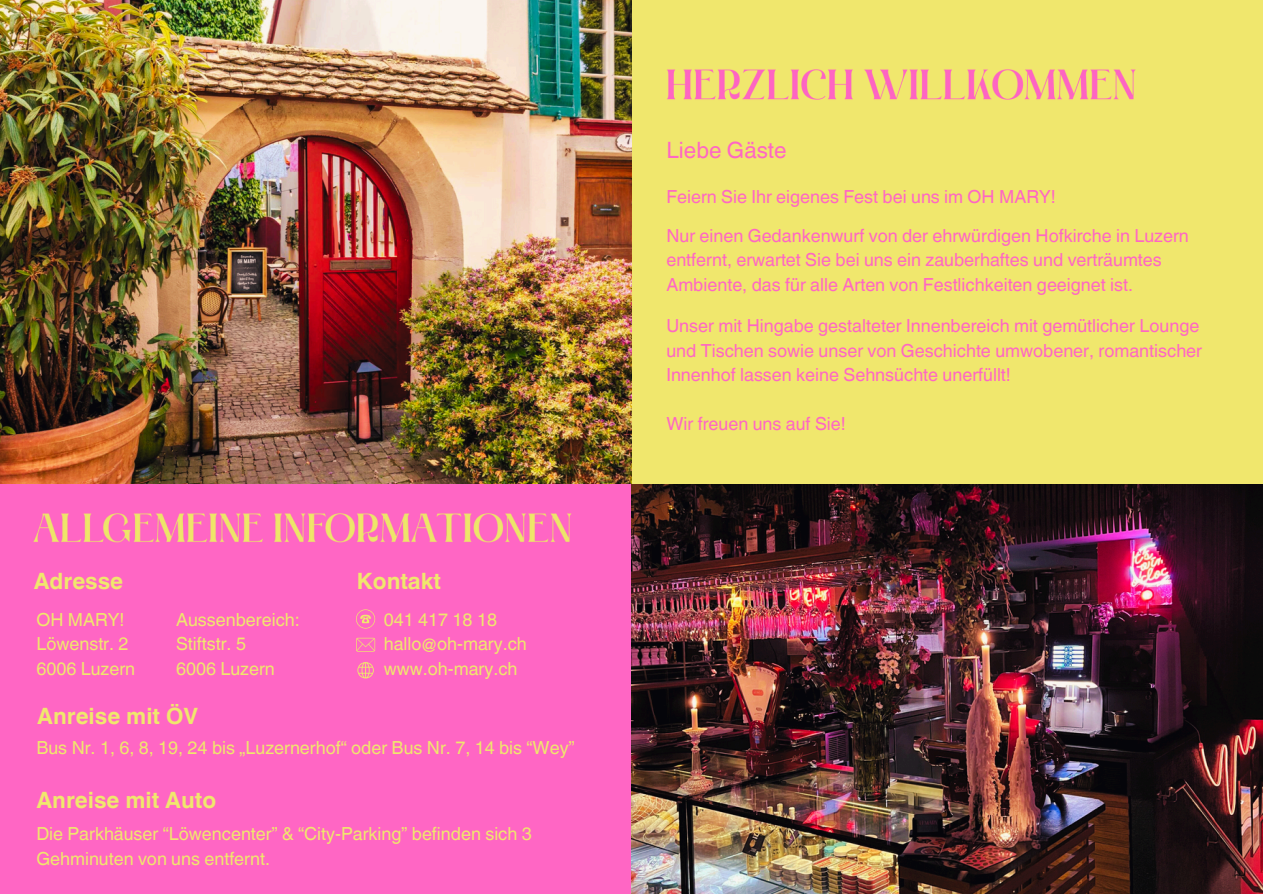
<style>
.page{position:relative;width:1263px;height:894px;background:#fff}
.page>*{position:absolute;margin:0;border:0;box-sizing:border-box;transform-origin:0 0}
.t1{font:700 22.5px "Helvetica World";color:#f0e76d}
.t2{font:22.5px "Helvetica World";color:#ff66c4}
.t3{font:18px/24.5px "Helvetica World";color:#ff66c4}
.t4{font:18px/24.8px "Helvetica World";color:#f0e76d}
</style>
<div class="page">
<div style="left:0;top:0;width:1263px;height:893px;background:#f0e76d"></div>
<img style="left:0;top:0;width:631px;height:484px">
<img style="left:667px;top:69px;width:469px;height:31px">
<div style="left:0;top:484px;width:631px;height:409px;background:#ff66c4"></div>
<img style="left:631px;top:484px;width:632px;height:409px">
<img style="left:28px;top:460px;width:568px;height:111px">
<svg style="left:356px;top:637px;width:19px;height:14px"></svg>
<svg style="left:356px;top:609px;width:19px;height:19px"></svg>
<svg style="left:357px;top:662px;width:17px;height:16px"></svg>
<p class="t1" style="left:34px;top:562px;width:91px">Adresse</p>
<p class="t4" style="left:36px;top:606px;width:90px">OH MARY!</p>
<p class="t4" style="left:36px;top:631px;width:94px">Löwenstr. 2</p>
<p class="t4" style="left:36px;top:656px;width:100px">6006 Luzern</p>
<h1 class="t1" style="left:37px;top:697px;width:162px">Anreise mit ÖV</h1>
<h1 class="t4" style="left:36px;top:735px;width:540px">Bus Nr. 1, 6, 8, 19, 24 bis „Luzernerhof“ oder Bus Nr. 7, 14 bis “Wey”</h1>
<p class="t1" style="left:36px;top:781px;width:181px">Anreise mit Auto</p>
<p class="t4" style="left:36px;top:821px;width:497px">Die Parkhäuser “Löwencenter” &amp; “City-Parking” befinden sich 3<br>Gehminuten von uns entfernt.</p>
<p class="t1" style="left:357px;top:562px;width:86px">Kontakt</p>
<p class="t4" style="left:384px;top:606px;width:115px">041 417 18 18</p>
<p class="t4" style="left:384px;top:631px;width:145px">hallo@oh-mary.ch</p>
<p class="t4" style="left:384px;top:656px;width:135px">www.oh-mary.ch</p>
<p class="t4" style="left:176px;top:606px;width:125px">Aussenbereich:</p>
<p class="t4" style="left:176px;top:631px;width:71px">Stiftstr. 5</p>
<p class="t4" style="left:176px;top:656px;width:100px">6006 Luzern</p>
<p class="t2" style="left:666px;top:137px;width:122px">Liebe Gäste</p>
<p class="t3" style="left:666px;top:185px;width:391px">Feiern Sie Ihr eigenes Fest bei uns im OH MARY!</p>
<h2 class="t3" style="left:666px;top:223px;width:524px">Nur einen Gedankenwurf von der ehrwürdigen Hofkirche in Luzern entfernt, erwartet Sie bei uns ein zauberhaftes und verträumtes<br>Ambiente, das für alle Arten von Festlichkeiten geeignet ist.</h2>
<p class="t3" style="left:666px;top:313px;width:537px">Unser mit Hingabe gestalteter Innenbereich mit gemütlicher Lounge und Tischen sowie unser von Geschichte umwobener, romantischer<br>Innenhof lassen keine Sehnsüchte unerfüllt!</p>
<p class="t3" style="left:666px;top:411px;width:181px">Wir freuen uns auf Sie!</p>
</div>
